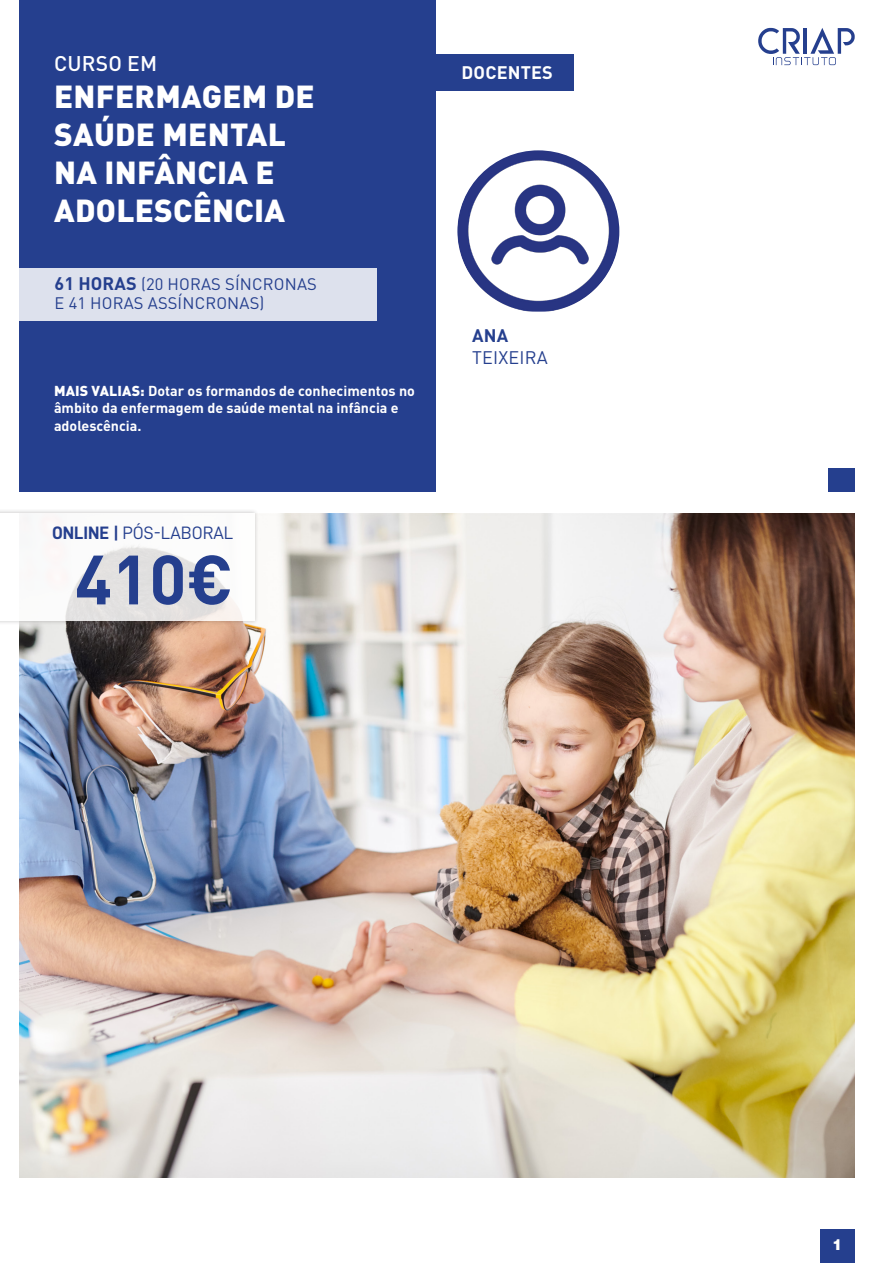
<style>
.page{position:relative;width:893px;height:1263px;background:#fff}
.page>*{position:absolute;margin:0;border:0;box-sizing:border-box;transform-origin:0 0}
.t1{font:700 68.55px "DIN Pro";color:#253f8e}
.t2{font:900 31.5px/37.8px "DIN Pro";letter-spacing:.01em;color:#fff}
.t3{font:500 21px "DIN Pro";letter-spacing:.01em;color:#fff}
.t4{font:18px "D DIN";color:#253f8e}
.t5{font:700 18px "DIN Pro";letter-spacing:.01em;color:#fff}
.t6{font:18px "DIN Pro";letter-spacing:.01em;color:#253f8e}
.t7{font:700 18px "DIN Pro";color:#253f8e}
.t8{font:16.5px/19.8px "DIN Pro";letter-spacing:.01em;color:#253f8e}
.t9{font:900 15px "Helvetica LT Std";color:#fff}
.t10{font:700 14.25px/17.1px "DIN Pro";color:#fff}
.s1{font-weight:700;font-size:18px}
.s2{font-weight:900}
.s3{font-family:"D DIN Bold"}
</style>
<div class="page">
<div style="left:820px;top:1229px;width:35px;height:34px;background:#253f8e"></div>
<div style="left:300px;top:54px;width:274px;height:37px;background:#253f8e"></div>
<div style="left:19px;top:0;width:417px;height:492px;background:#253f8e"></div>
<img style="left:19px;top:513px;width:836px;height:665px">
<div style="left:0;top:268px;width:376px;height:52px;background:#dde1ed"></div>
<div style="left:0;top:509px;width:259px;height:116px;background:#231f20;opacity:.28"></div>
<svg style="left:0;top:513px;width:254px;height:108px"></svg>
<img style="left:457px;top:150px;width:162px;height:162px">
<div style="left:829px;top:468px;width:26px;height:24px;background:#253f8e"></div>
<svg style="left:758px;top:28px;width:97px;height:37px"></svg>
<p class="t3" style="left:54px;top:49px;width:105px">CURSO EM</p>
<p class="t2" style="left:54px;top:77px;width:262px">ENFERMAGEM DE<br>SAÚDE MENTAL<br>NA INFÂNCIA E<br>ADOLESCÊNCIA</p>
<p class="t8" style="left:55px;top:273px;width:264px"><span class="s1">61 HORAS</span> (20 HORAS SÍNCRONAS<br>E 41 HORAS ASSÍNCRONAS)</p>
<p class="t10" style="left:54px;top:382px;width:362px"><span class="s2">MAIS VALIAS:</span> Dotar os formandos de conhecimentos no âmbito da enfermagem de saúde mental na infância e adolescência.</p>
<p class="t4" style="left:52px;top:523px;width:183px"><span class="s3">ONLINE |</span> PÓS-LABORAL</p>
<p class="t1" style="left:75px;top:533px;width:160px">410€</p>
<p class="t5" style="left:462px;top:60px;width:93px">DOCENTES</p>
<p class="t7" style="left:472px;top:323px;width:38px">ANA</p>
<p class="t6" style="left:472px;top:345px;width:77px">TEIXEIRA</p>
<p class="t9" style="left:832px;top:1235px;width:12px">1</p>
</div>
